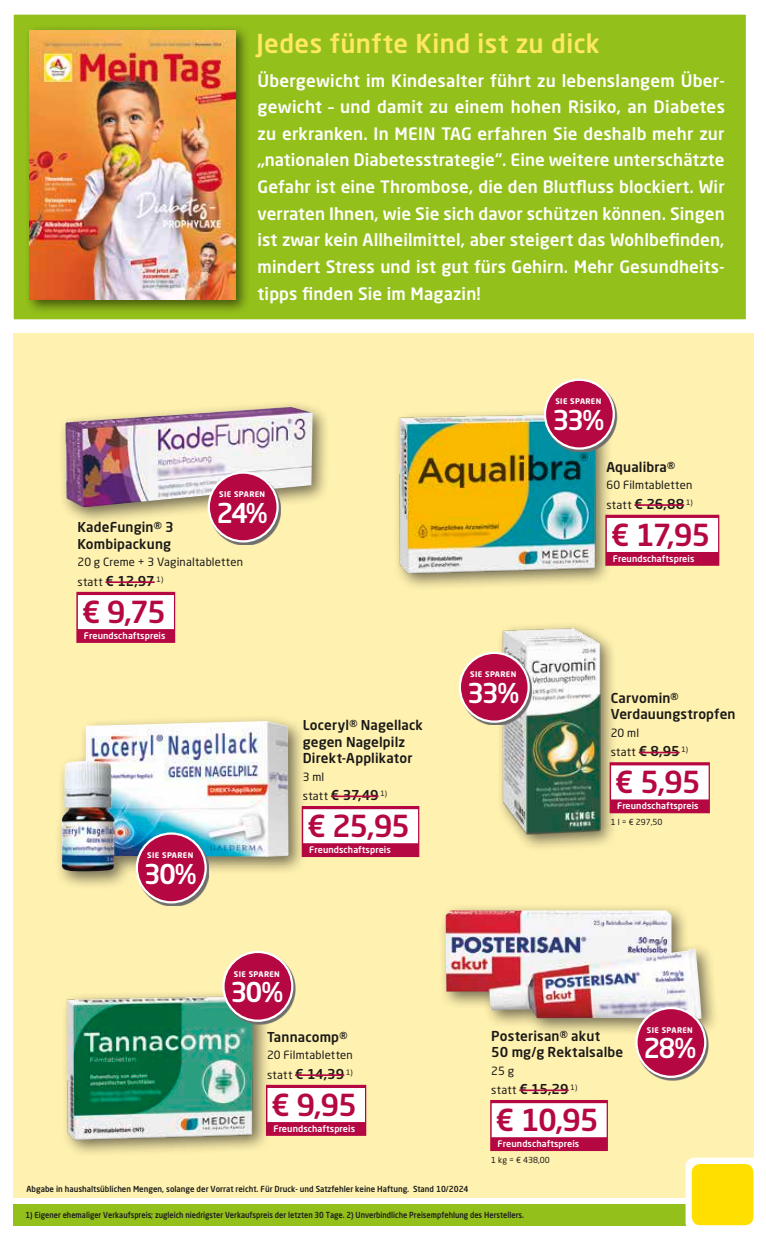
<style>
.page{position:relative;width:766px;height:1238px;background:#fff}
.page>*{position:absolute;margin:0;border:0;box-sizing:border-box;transform-origin:0 0}
._04_Angebotspreis{font:500 30px "Neo Sans Pro";letter-spacing:-.045em;color:#b50843}
.Prozente{font:500 27px "Neo Sans Pro";letter-spacing:-.08em;color:#fff}
.t1{font:500 25.8px "Neo Sans Pro";letter-spacing:.015em;color:#ffe862}
.t2{font:500 16.95px/26.5px "Neo Sans Pro";letter-spacing:.01em;color:#fff;text-align:justify}
._01_Artikel{font:500 13.5px/16.5px "Neo Sans Pro";letter-spacing:.01em;color:#1a1918}
._03_statt_Preis{font:500 13.5px "Neo Sans Pro";letter-spacing:-.01em;color:#1a1918}
._02_Text{font:11.25px "Neo Sans Pro";letter-spacing:.015em;color:#1a1918}
._03_statt_Preis-2{font:11.25px "Neo Sans Pro";letter-spacing:.025em;color:#1a1918}
._07_T_Wirberaten{font:500 9px "Neo Sans Pro";letter-spacing:.01em;color:#fff}
.t3{font:500 8.25px "Neo Sans Pro";color:#1d1d1b;scale:.9 1}
.t4{font:500 8.25px "Neo Sans Pro";color:#1d1d1b;scale:.95 1}
._05_Grundpreis{font:8.25px "Neo Sans Pro";color:#1a1918}
.Sparen{font:700 7.65px "Neo Sans Pro";letter-spacing:.05em;color:#fff}
.s1{font-weight:400;font-size:11.25px}
.s2{font-weight:500;font-size:13.5px}
</style>
<div class="page">
<div style="left:13px;top:1203px;width:672px;height:22px;background:#94c01c"></div>
<div style="left:13px;top:13px;width:740px;height:1184px;background:#fff1af"></div>
<div style="left:685px;top:1157px;width:74px;height:74px;background:#fff;border-radius:9px"></div>
<div style="left:691px;top:1163px;width:62px;height:62px;background:#ffdf00;border-radius:9px"></div>
<svg style="left:13px;top:13px;width:741px;height:321px;background:#9dc52f"></svg>
<div style="left:24px;top:24px;width:226px;height:290px;background:#1a1918;opacity:.6"></div>
<img style="left:30px;top:30px;width:206px;height:270px">
<div style="left:54px;top:713px;width:252px;height:176px;background:#1a1918;opacity:.6"></div>
<img style="left:61px;top:721px;width:227px;height:150px">
<div style="left:301px;top:806px;width:118px;height:51px;background:#b50843"></div>
<div style="left:303px;top:809px;width:115px;height:34px;background:#fff"></div>
<hr style="left:331px;top:795px;width:47px;height:2px;background:#b50843">
<svg style="left:138px;top:834px;width:71px;height:71px"></svg>
<div style="left:137px;top:833px;width:69px;height:69px;background:#b50843;border-radius:50%"></div>
<div style="left:136px;top:832px;width:71px;height:71px;border:2px solid #fff;border-radius:50%"></div>
<div style="left:438px;top:903px;width:281px;height:134px;background:#1a1918;opacity:.6"></div>
<img style="left:445px;top:910px;width:257px;height:109px">
<div style="left:490px;top:1099px;width:117px;height:51px;background:#b50843"></div>
<div style="left:491px;top:1103px;width:115px;height:34px;background:#fff"></div>
<hr style="left:519px;top:1089px;width:49px;height:2px;background:#b50843">
<svg style="left:637px;top:1008px;width:71px;height:72px"></svg>
<div style="left:636px;top:1007px;width:69px;height:69px;background:#b50843;border-radius:50%"></div>
<div style="left:635px;top:1006px;width:71px;height:71px;border:2px solid #fff;border-radius:50%"></div>
<div style="left:58px;top:400px;width:272px;height:125px;background:#1a1918;opacity:.6"></div>
<img style="left:65px;top:407px;width:248px;height:100px">
<div style="left:76px;top:592px;width:99px;height:51px;background:#b50843"></div>
<div style="left:78px;top:595px;width:96px;height:34px;background:#fff"></div>
<hr style="left:105px;top:581px;width:50px;height:2px;background:#b50843">
<svg style="left:210px;top:473px;width:71px;height:71px"></svg>
<div style="left:209px;top:472px;width:68px;height:69px;background:#b50843;border-radius:50%"></div>
<div style="left:207px;top:471px;width:72px;height:71px;border:2px solid #fff;border-radius:50%"></div>
<div style="left:392px;top:407px;width:220px;height:184px;background:#1a1918;opacity:.6"></div>
<img style="left:395px;top:411px;width:206px;height:167px">
<div style="left:605px;top:514px;width:114px;height:51px;background:#b50843"></div>
<div style="left:606px;top:518px;width:111px;height:34px;background:#fff"></div>
<hr style="left:634px;top:504px;width:50px;height:2px;background:#b50843">
<svg style="left:545px;top:381px;width:72px;height:71px"></svg>
<div style="left:545px;top:380px;width:68px;height:68px;background:#b50843;border-radius:50%"></div>
<div style="left:543px;top:378px;width:71px;height:71px;border:2px solid #fff;border-radius:50%"></div>
<div style="left:61px;top:988px;width:210px;height:169px;background:#1a1918;opacity:.6"></div>
<img style="left:64px;top:993px;width:194px;height:150px">
<div style="left:266px;top:1084px;width:100px;height:51px;background:#b50843"></div>
<div style="left:267px;top:1087px;width:98px;height:34px;background:#fff"></div>
<hr style="left:295px;top:1074px;width:49px;height:1px;background:#b50843">
<svg style="left:224px;top:953px;width:71px;height:71px"></svg>
<div style="left:223px;top:951px;width:69px;height:69px;background:#b50843;border-radius:50%"></div>
<div style="left:222px;top:950px;width:71px;height:71px;border:2px solid #fff;border-radius:50%"></div>
<div style="left:495px;top:621px;width:122px;height:230px;background:#1a1918;opacity:.6"></div>
<img style="left:500px;top:625px;width:103px;height:212px">
<div style="left:609px;top:762px;width:100px;height:51px;background:#b50843"></div>
<div style="left:611px;top:765px;width:97px;height:34px;background:#fff"></div>
<hr style="left:638px;top:751px;width:41px;height:2px;background:#b50843">
<svg style="left:461px;top:653px;width:71px;height:72px"></svg>
<div style="left:459px;top:653px;width:69px;height:68px;background:#b50843;border-radius:50%"></div>
<div style="left:458px;top:651px;width:71px;height:71px;border:2px solid #fff;border-radius:50%"></div>
<p class="t1" style="left:256px;top:27px;width:345px">Jedes fünfte Kind ist zu dick</p>
<p class="t2" style="left:257px;top:67px;width:468px">Übergewicht im Kindesalter führt zu lebenslangem Über&shy;gewicht – und damit zu einem hohen Risiko, an Diabetes zu erkranken. In MEIN TAG erfahren Sie deshalb mehr zur „nationalen Diabetesstrategie“. Eine weitere unterschätzte Gefahr ist eine Thrombose, die den Blutfluss blockiert. Wir verraten Ihnen, wie Sie sich davor schützen können. Singen ist zwar kein Allheilmittel, aber steigert das Wohlbefinden, mindert Stress und ist gut fürs Gehirn. Mehr Gesundheits&shy;tipps finden Sie im Magazin!</p>
<p class="Sparen" style="left:219px;top:489px;width:47px">SIE SPAREN</p>
<p class="Prozente" style="left:216px;top:495px;width:53px">24%</p>
<p class="_01_Artikel" style="left:77px;top:519px;width:98px">KadeFungin® 3<br>Kombipackung</p>
<p class="_02_Text" style="left:77px;top:555px;width:167px">20 g Creme + 3 Vaginaltabletten</p>
<p class="_03_statt_Preis" style="left:77px;top:572px;width:87px"><span class="s1">statt</span> € 12,97 <sup>1)</sup></p>
<p class="_04_Angebotspreis" style="left:82px;top:592px;width:86px">€ 9,75</p>
<p class="_07_T_Wirberaten" style="left:84px;top:629px;width:83px">Freundschaftspreis</p>
<p class="Sparen" style="left:147px;top:850px;width:47px">SIE SPAREN</p>
<p class="Prozente" style="left:144px;top:856px;width:54px">30%</p>
<p class="_01_Artikel" style="left:303px;top:716px;width:122px">Loceryl® Nagellack gegen Nagelpilz</p>
<p class="_01_Artikel" style="left:303px;top:749px;width:111px">Direkt-Applikator</p>
<p class="_02_Text" style="left:303px;top:769px;width:23px">3 ml</p>
<p class="_03_statt_Preis" style="left:303px;top:786px;width:86px"><span class="s1">statt</span> € 37,49 <sup>1)</sup></p>
<p class="_04_Angebotspreis" style="left:307px;top:806px;width:105px">€ 25,95</p>
<p class="_07_T_Wirberaten" style="left:309px;top:844px;width:83px">Freundschaftspreis</p>
<p class="Sparen" style="left:234px;top:968px;width:47px">SIE SPAREN</p>
<p class="Prozente" style="left:230px;top:974px;width:54px">30%</p>
<p class="_01_Artikel" style="left:267px;top:1028px;width:82px">Tannacomp®</p>
<p class="_02_Text" style="left:267px;top:1048px;width:87px">20 Filmtabletten</p>
<p class="_03_statt_Preis" style="left:267px;top:1065px;width:87px"><span class="s1">statt</span> € 14,39 <sup>1)</sup></p>
<p class="_04_Angebotspreis" style="left:271px;top:1085px;width:87px">€ 9,95</p>
<p class="_07_T_Wirberaten" style="left:273px;top:1122px;width:83px">Freundschaftspreis</p>
<p class="Sparen" style="left:555px;top:396px;width:47px">SIE SPAREN</p>
<p class="Prozente" style="left:552px;top:403px;width:53px">33%</p>
<p class="Sparen" style="left:470px;top:669px;width:47px">SIE SPAREN</p>
<p class="Prozente" style="left:467px;top:676px;width:53px">33%</p>
<p class="_01_Artikel" style="left:606px;top:458px;width:70px">Aqualibra®</p>
<p class="_02_Text" style="left:606px;top:478px;width:87px">60 Filmtabletten</p>
<p class="_03_statt_Preis" style="left:606px;top:495px;width:88px"><span class="s1">statt</span> € 26,88 <sup>1)</sup></p>
<p class="_04_Angebotspreis" style="left:610px;top:515px;width:101px">€ 17,95</p>
<p class="_07_T_Wirberaten" style="left:612px;top:552px;width:83px">Freundschaftspreis</p>
<p class="_01_Artikel" style="left:610px;top:689px;width:126px">Carvomin®<br>Verdauungstropfen</p>
<p class="_02_Text" style="left:610px;top:725px;width:30px">20 ml</p>
<p class="_03_statt_Preis-2" style="left:610px;top:745px;width:79px">statt <span class="s2">€ 8,95</span> <sup>1)</sup></p>
<p class="_04_Angebotspreis" style="left:614px;top:763px;width:87px">€ 5,95</p>
<p class="_07_T_Wirberaten" style="left:617px;top:800px;width:83px">Freundschaftspreis</p>
<p class="_05_Grundpreis" style="left:610px;top:817px;width:53px">1 l = € 297,50</p>
<p class="_01_Artikel" style="left:491px;top:1026px;width:133px">Posterisan® akut<br>50 mg/g Rektalsalbe</p>
<p class="_02_Text" style="left:491px;top:1063px;width:24px">25 g</p>
<p class="_03_statt_Preis" style="left:491px;top:1080px;width:87px"><span class="s1">statt</span> € 15,29 <sup>1)</sup></p>
<p class="_04_Angebotspreis" style="left:495px;top:1100px;width:105px">€ 10,95</p>
<p class="_07_T_Wirberaten" style="left:497px;top:1137px;width:83px">Freundschaftspreis</p>
<p class="_05_Grundpreis" style="left:491px;top:1154px;width:60px">1 kg = € 438,00</p>
<p class="Sparen" style="left:646px;top:1024px;width:47px">SIE SPAREN</p>
<p class="Prozente" style="left:643px;top:1031px;width:54px">28%</p>
<p class="t4" style="left:27px;top:1183px;width:466px">Abgabe in haushaltsüblichen Mengen, solange der Vorrat reicht. Für Druck- und Satzfehler keine Haftung. Stand 10/2024</p>
<p class="t3" style="left:26px;top:1209px;width:555px">1) Eigener ehemaliger Verkaufspreis; zugleich niedrigster Verkaufspreis der letzten 30 Tage. 2) Unverbindliche Preisempfehlung des Herstellers.</p>
</div>
